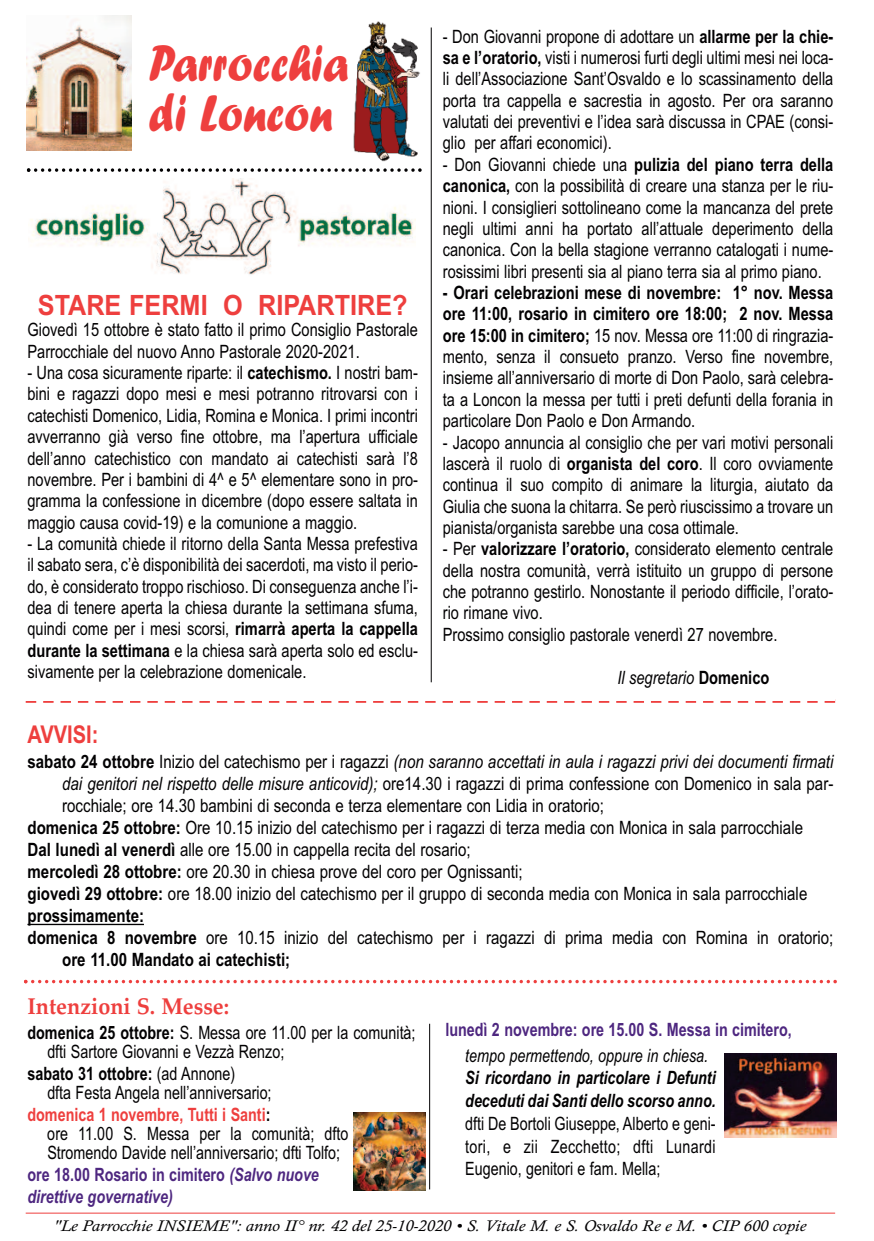
<style>
.page{position:relative;width:874px;height:1241px;background:#fff}
.page>*{position:absolute;margin:0;border:0;box-sizing:border-box;transform-origin:0 0}
.t1{font:53.2px/49.5px "Forte";color:#ee3f3e;scale:.87 1}
.t2{font:700 28px "Arial";color:#ee3f3e;scale:.9 1}
.t3{font:700 24.5px "Arial Narrow";color:#ee3f3e}
.t4{font:700 22.75px "Palatino Linotype";color:#ee3f3e;scale:.95 1}
.t5{font:18.38px/21.3px "Arial Narrow";color:#020102;text-align:justify}
.t6{font:18.38px/19.2px "Arial Narrow";color:#020102;scale:.95 1}
.t7{font:italic 18.38px "Arial Narrow";color:#020102}
.t8{font:italic 700 18.38px/22.8px "Arial Narrow";color:#020102;scale:.95 1}
.t9{font:italic 700 18.38px/21.7px "Arial Narrow";color:#4e2780;scale:.95 1}
.t10{font:700 18.38px "Arial Narrow";color:#4e2780;scale:.95 1}
.t11{font:700 18.38px "Arial Narrow";color:#020102}
.t12{font:italic 18.38px "Arial Narrow";color:#020102;scale:.95 1}
.t13{font:italic 15.75px "Calisto";color:#020102;scale:1.12 1}
.s1{font-weight:700}
.s2{font-weight:700;font-style:normal}
.s3{font-style:normal}
.s4{font-style:italic}
.s5{font-weight:700;color:#ee3f3e}
</style>
<div class="page">
<hr style="left:26px;top:1212px;width:808px;height:1px;background:#ee3f3e">
<svg style="left:26px;top:701px;width:808px;height:1px"></svg>
<hr style="left:429px;top:1023px;width:1px;height:166px;background:#020102">
<img style="left:353px;top:22px;width:67px;height:140px">
<img style="left:27px;top:15px;width:104px;height:135px">
<svg style="left:27px;top:168px;width:394px;height:4px"></svg>
<hr style="left:430px;top:27px;width:1px;height:655px;background:#020102">
<hr style="left:27px;top:923px;width:117px;height:2px;background:#020102">
<svg style="left:24px;top:979px;width:812px;height:4px"></svg>
<img style="left:30px;top:179px;width:385px;height:96px">
<div style="left:350px;top:1111px;width:77px;height:83px;background:linear-gradient(to right,#fff,#fff)"></div>
<img style="left:353px;top:1111px;width:72px;height:79px">
<img style="left:724px;top:1053px;width:112px;height:84px">
<h1 class="t1" style="left:148px;top:38px;width:231px">Parrocchia di Loncon</h1>
<h2 class="t2" style="left:38px;top:289px;width:412px">STARE FERMI O RIPARTIRE?</h2>
<p class="t5" style="left:27px;top:319px;width:392px">Giovedì 15 ottobre è stato fatto il primo Consiglio Pastorale<br>Parrocchiale del nuovo Anno Pastorale 2020-2021.</p>
<p class="t5" style="left:27px;top:362px;width:392px">- Una cosa sicuramente riparte: il <span class="s1">catechismo.</span> I nostri bam&shy;bini e ragazzi dopo mesi e mesi potranno ritrovarsi con i catechisti Domenico, Lidia, Romina e Monica. I primi incontri avverranno già verso fine ottobre, ma l’apertura ufficiale dell’anno catechistico con mandato ai catechisti sarà l’8 novembre. Per i bambini di 4^ e 5^ elementare sono in pro&shy;gramma la confessione in dicembre (dopo essere saltata in maggio causa covid-19) e la comunione a maggio.</p>
<p class="t5" style="left:27px;top:533px;width:392px">- La comunità chiede il ritorno della Santa Messa prefestiva il sabato sera, c’è disponibilità dei sacerdoti, ma visto il perio&shy;do, è considerato troppo rischioso. Di conseguenza anche l’i&shy;dea di tenere aperta la chiesa durante la settimana sfuma, quindi come per i mesi scorsi, <span class="s1">rimarrà aperta la cappella durante la settimana</span> e la chiesa sarà aperta solo ed esclu&shy;sivamente per la celebrazione domenicale.</p>
<p class="t5" style="left:442px;top:26px;width:392px">- Don Giovanni propone di adottare un <span class="s1">allarme per la chie&shy;sa e l’oratorio,</span> visti i numerosi furti degli ultimi mesi nei loca&shy;li dell’Associazione Sant’Osvaldo e lo scassinamento della porta tra cappella e sacrestia in agosto. Per ora saranno valutati dei preventivi e l’idea sarà discussa in CPAE (consi&shy;glio per affari economici).</p>
<p class="t5" style="left:442px;top:154px;width:392px">- Don Giovanni chiede una <span class="s1">pulizia del piano terra della canonica,</span> con la possibilità di creare una stanza per le riu&shy;nioni. I consiglieri sottolineano come la mancanza del prete negli ultimi anni ha portato all’attuale deperimento della canonica. Con la bella stagione verranno catalogati i nume&shy;rosissimi libri presenti sia al piano terra sia al primo piano.</p>
<p class="t5" style="left:442px;top:282px;width:392px"><span class="s1">- Orari celebrazioni mese di novembre: 1° nov. Messa ore 11:00, rosario in cimitero ore 18:00; 2 nov. Messa ore 15:00 in cimitero;</span> 15 nov. Messa ore 11:00 di ringrazia&shy;mento, senza il consueto pranzo. Verso fine novembre, insieme all’anniversario di morte di Don Paolo, sarà celebra&shy;ta a Loncon la messa per tutti i preti defunti della forania in particolare Don Paolo e Don Armando.</p>
<p class="t5" style="left:442px;top:431px;width:392px">- Jacopo annuncia al consiglio che per vari motivi personali lascerà il ruolo di <span class="s1">organista del coro</span>. Il coro ovviamente continua il suo compito di animare la liturgia, aiutato da Giulia che suona la chitarra. Se però riuscissimo a trovare un pianista/organista sarebbe una cosa ottimale.</p>
<p class="t5" style="left:442px;top:538px;width:392px;text-align:left">- Per <span class="s1">valorizzare l’oratorio,</span> considerato elemento centrale della nostra comunità, verrà istituito un gruppo di persone che potranno gestirlo. Nonostante il periodo difficile, l’orato&shy;rio rimane vivo.<br>Prossimo consiglio pastorale venerdì 27 novembre.</p>
<p class="t7" style="left:617px;top:666px;width:153px">Il segretario <span class="s2">Domenico</span></p>
<h3 class="t3" style="left:27px;top:720px;width:73px">AVVISI:</h3>
<p class="t7" style="left:27px;top:750px;width:807px"><span class="s2">sabato 24 ottobre</span> <span class="s3">Inizio del catechismo per i ragazzi</span> (non saranno accettati in aula i ragazzi privi dei documenti firmati</p>
<p class="t5" style="left:62px;top:772px;width:772px"><span class="s4">dai genitori nel rispetto delle misure anticovid);</span> ore14.30 i ragazzi di prima confessione con Domenico in sala par-</p>
<p class="t5" style="left:62px;top:794px;width:543px">rocchiale; ore 14.30 bambini di seconda e terza elementare con Lidia in oratorio;</p>
<p class="t5" style="left:27px;top:816px;width:776px"><span class="s1">domenica 25 ottobre:</span> Ore 10.15 inizio del catechismo per i ragazzi di terza media con Monica in sala parrocchiale</p>
<p class="t5" style="left:27px;top:839px;width:444px"><span class="s1">Dal lunedì al venerdì</span> alle ore 15.00 in cappella recita del rosario;</p>
<p class="t5" style="left:28px;top:861px;width:496px"><span class="s1">mercoledì 28 ottobre:</span> ore 20.30 in chiesa prove del coro per Ognissanti;</p>
<p class="t5" style="left:28px;top:883px;width:781px"><span class="s1">giovedì 29 ottobre:</span> ore 18.00 inizio del catechismo per il gruppo di seconda media con Monica in sala parrocchiale</p>
<p class="t11" style="left:28px;top:905px;width:118px">prossimamente:</p>
<p class="t5" style="left:27px;top:927px;width:807px"><span class="s1">domenica 8 novembre</span> ore 10.15 inizio del catechismo per i ragazzi di prima media con Romina in oratorio;</p>
<p class="t11" style="left:62px;top:949px;width:229px">ore 11.00 Mandato ai catechisti;</p>
<p class="t4" style="left:27px;top:992px;width:214px">Intenzioni S. Messe:</p>
<p class="t6" style="left:47px;top:1022px;width:389px;text-indent:-20px"><span class="s1">domenica 25 ottobre:</span> S. Messa ore 11.00 per la comunità; dfti Sartore Giovanni e Vezzà Renzo;</p>
<p class="t6" style="left:47px;top:1063px;width:237px;text-indent:-20px"><span class="s1">sabato 31 ottobre:</span> (ad Annone)<br>dfta Festa Angela nell’anniversario;</p>
<p class="t6" style="left:47px;top:1104px;width:318px;text-indent:-20px"><span class="s5">domenica 1 novembre, Tutti i Santi</span><span class="s1">:<br></span>ore 11.00 S. Messa per la comunità; dfto<br>Stromendo Davide nell’anniversario; dfti Tolfo;</p>
<p class="t9" style="left:27px;top:1163px;width:308px"><span class="s3">ore 18.00 Rosario in cimitero</span> (Salvo nuove direttive governative)</p>
<p class="t10" style="left:445px;top:1019px;width:366px">lunedì 2 novembre: ore 15.00 S. Messa in cimitero,</p>
<p class="t12" style="left:465px;top:1044px;width:257px">tempo permettendo, oppure in chiesa.</p>
<p class="t8" style="left:465px;top:1066px;width:265px">Si ricordano in particolare i Defunti deceduti dai Santi dello scorso anno.</p>
<p class="t6" style="left:465px;top:1111px;width:265px;line-height:22.8px;text-align:justify">dfti De Bortoli Giuseppe, Alberto e geni&shy;tori, e zii Zecchetto; dfti Lunardi Eugenio, genitori e fam. Mella;</p>
<p class="t13" style="left:53px;top:1215px;width:673px">"Le Parrocchie INSIEME": anno II° nr. 42 del 25-10-2020 • S. Vitale M. e S. Osvaldo Re e M. • CIP 600 copie</p>
</div>
